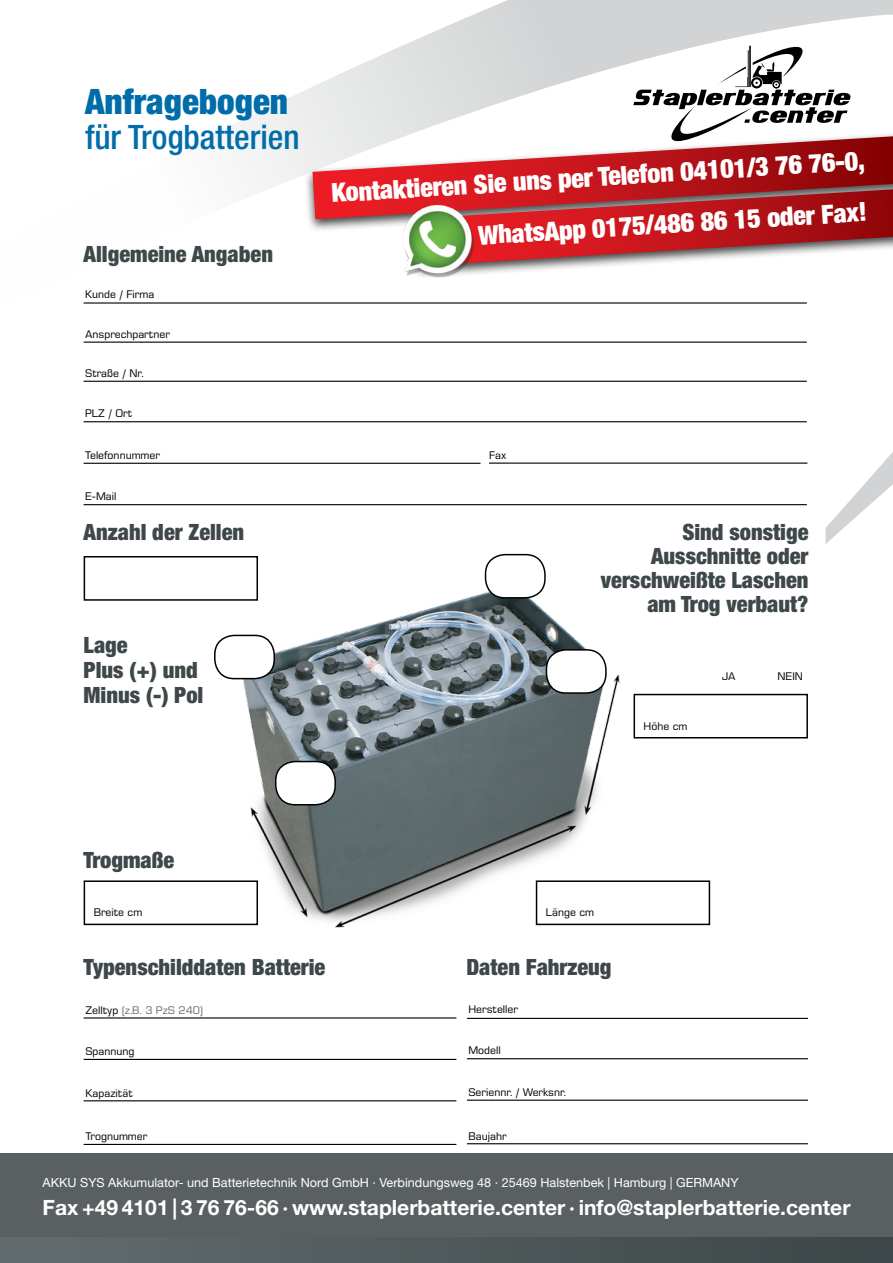
<style>
.page{position:relative;width:893px;height:1263px;background:#fff}
.page>*{position:absolute;margin:0;border:0;box-sizing:border-box;transform-origin:0 0}
.t1{font:900 condensed 35.1px "Helvetica Neue LT Std";color:#006daa}
.t2{font:500 condensed 33.75px "Helvetica Neue LT Std";color:#006daa}
.t3{font:900 condensed 26.25px/50.7px "Helvetica Neue LT Std";color:#fff;text-align:right}
.t4{font:900 condensed 22.5px/23.9px "Helvetica Neue LT Std";color:#3e4749}
.t5{font:700 21px "Helvetica Neue LT Std";color:#fff}
.t6{font:12.6px "Helvetica Neue LT Std";color:#fff}
.t7{font:10.5px "Eurostile SB";color:#000}
.t8{font:10.5px "Eurostile SB";color:#6d6e71}
.s1{color:#000}
</style>
<div class="page">
<svg style="left:83px;top:0;width:810px;height:544px"></svg>
<svg style="left:633px;top:44px;width:217px;height:87px"></svg>
<div style="left:0;top:1154px;width:893px;height:93px;background:#5a6061"></div>
<div style="left:0;top:1238px;width:893px;height:25px;background:linear-gradient(to right,#636c6f,#3d4647)"></div>
<hr style="left:84px;top:302px;width:723px;height:2px;background:#000">
<hr style="left:84px;top:342px;width:723px;height:1px;background:#000">
<hr style="left:84px;top:381px;width:723px;height:1px;background:#000">
<hr style="left:84px;top:421px;width:723px;height:1px;background:#000">
<hr style="left:489px;top:462px;width:318px;height:2px;background:#000">
<hr style="left:84px;top:463px;width:396px;height:1px;background:#000">
<hr style="left:84px;top:504px;width:723px;height:1px;background:#000">
<hr style="left:84px;top:1017px;width:372px;height:1px;background:#000">
<hr style="left:84px;top:1059px;width:372px;height:1px;background:#000">
<hr style="left:84px;top:1100px;width:372px;height:1px;background:#000">
<hr style="left:84px;top:1144px;width:372px;height:1px;background:#000">
<hr style="left:467px;top:1018px;width:341px;height:1px;background:#000">
<hr style="left:467px;top:1058px;width:341px;height:1px;background:#000">
<hr style="left:467px;top:1099px;width:341px;height:2px;background:#000">
<hr style="left:467px;top:1143px;width:341px;height:1px;background:#000">
<div style="left:304px;top:131px;width:589px;height:101px;background:#000;opacity:.75"></div>
<svg style="left:312px;top:136px;width:581px;height:83px"></svg>
<div style="left:408px;top:181px;width:485px;height:98px;background:#000;opacity:.75"></div>
<svg style="left:417px;top:189px;width:476px;height:77px;background:#be3f43"></svg>
<div style="left:84px;top:556px;width:174px;height:45px;border:2px solid #000"></div>
<div style="left:536px;top:880px;width:174px;height:45px;border:2px solid #000"></div>
<div style="left:84px;top:880px;width:174px;height:45px;border:2px solid #000"></div>
<img style="left:231px;top:577px;width:404px;height:351px">
<div style="left:215px;top:635px;width:59px;height:44px;background:#fff;border-radius:19px"></div>
<div style="left:214px;top:635px;width:61px;height:44px;border:2px solid #000;border-radius:19px"></div>
<div style="left:276px;top:761px;width:59px;height:44px;background:#fff;border-radius:19px"></div>
<div style="left:275px;top:761px;width:61px;height:44px;border:2px solid #000;border-radius:19px"></div>
<div style="left:546px;top:650px;width:60px;height:43px;background:#fff;border-radius:19px"></div>
<div style="left:546px;top:649px;width:61px;height:45px;border:2px solid #000;border-radius:19px"></div>
<div style="left:485px;top:555px;width:60px;height:43px;background:#fff;border-radius:19px"></div>
<div style="left:485px;top:554px;width:61px;height:45px;border:2px solid #000;border-radius:19px"></div>
<div style="left:634px;top:694px;width:174px;height:44px;border:2px solid #000"></div>
<img style="left:397px;top:203px;width:80px;height:79px">
<h1 class="t1" style="left:85px;top:80px;width:205px">Anfragebogen</h1>
<h2 class="t2" style="left:85px;top:117px;width:216px">für Trogbatterien</h2>
<p class="t3" style="left:330px;top:165px;width:536px;rotate:-3deg">Kontaktieren Sie uns per Telefon 04101/3 76 76-0,<br>WhatsApp 0175/486 86 15 oder Fax!</p>
<p class="t4" style="left:84px;top:242px;width:191px">Allgemeine Angaben</p>
<p class="t7" style="left:85px;top:289px;width:71px">Kunde / Firma</p>
<p class="t7" style="left:85px;top:328px;width:86px">Ansprechpartner</p>
<p class="t7" style="left:85px;top:367px;width:60px">Straße / Nr.</p>
<p class="t7" style="left:85px;top:407px;width:49px">PLZ / Ort</p>
<p class="t7" style="left:85px;top:449px;width:76px">Telefonnummer</p>
<p class="t7" style="left:489px;top:449px;width:19px">Fax</p>
<p class="t7" style="left:85px;top:490px;width:33px">E-Mail</p>
<p class="t4" style="left:84px;top:520px;width:162px">Anzahl der Zellen</p>
<p class="t4" style="left:84px;top:632px;width:121px;line-height:25.2px">Lage<br>Plus (+) und<br>Minus (-) Pol</p>
<p class="t4" style="left:601px;top:520px;width:209px;text-align:right">Sind sonstige<br>Ausschnitte oder verschweißte Laschen am Trog verbaut?</p>
<p class="t7" style="left:644px;top:720px;width:45px">Höhe cm</p>
<p class="t7" style="left:722px;top:670px;width:15px">JA</p>
<p class="t7" style="left:777px;top:670px;width:27px">NEIN</p>
<p class="t4" style="left:84px;top:847px;width:92px">Trogmaße</p>
<p class="t7" style="left:94px;top:906px;width:50px">Breite cm</p>
<p class="t7" style="left:546px;top:906px;width:50px">Länge cm</p>
<p class="t4" style="left:84px;top:955px;width:243px">Typenschilddaten Batterie</p>
<p class="t8" style="left:85px;top:1004px;width:119px"><span class="s1">Zelltyp</span> (z.B. 3 PzS 240)</p>
<p class="t7" style="left:85px;top:1045px;width:51px">Spannung</p>
<p class="t7" style="left:85px;top:1087px;width:49px">Kapazität</p>
<p class="t7" style="left:85px;top:1130px;width:63px">Trognummer</p>
<p class="t4" style="left:466px;top:955px;width:147px">Daten Fahrzeug</p>
<p class="t7" style="left:468px;top:1003px;width:51px">Hersteller</p>
<p class="t7" style="left:468px;top:1045px;width:34px">Modell</p>
<p class="t7" style="left:468px;top:1086px;width:99px">Seriennr. / Werksnr.</p>
<p class="t7" style="left:468px;top:1130px;width:40px">Baujahr</p>
<p class="t6" style="left:43px;top:1175px;width:697px">AKKU SYS Akkumulator- und Batterietechnik Nord GmbH · Verbindungsweg 48 · 25469 Halstenbek | Hamburg | GERMANY</p>
<p class="t5" style="left:43px;top:1194px;width:809px">Fax +49 4101 | 3 76 76-66 · www.staplerbatterie.center · info@staplerbatterie.center</p>
</div>
